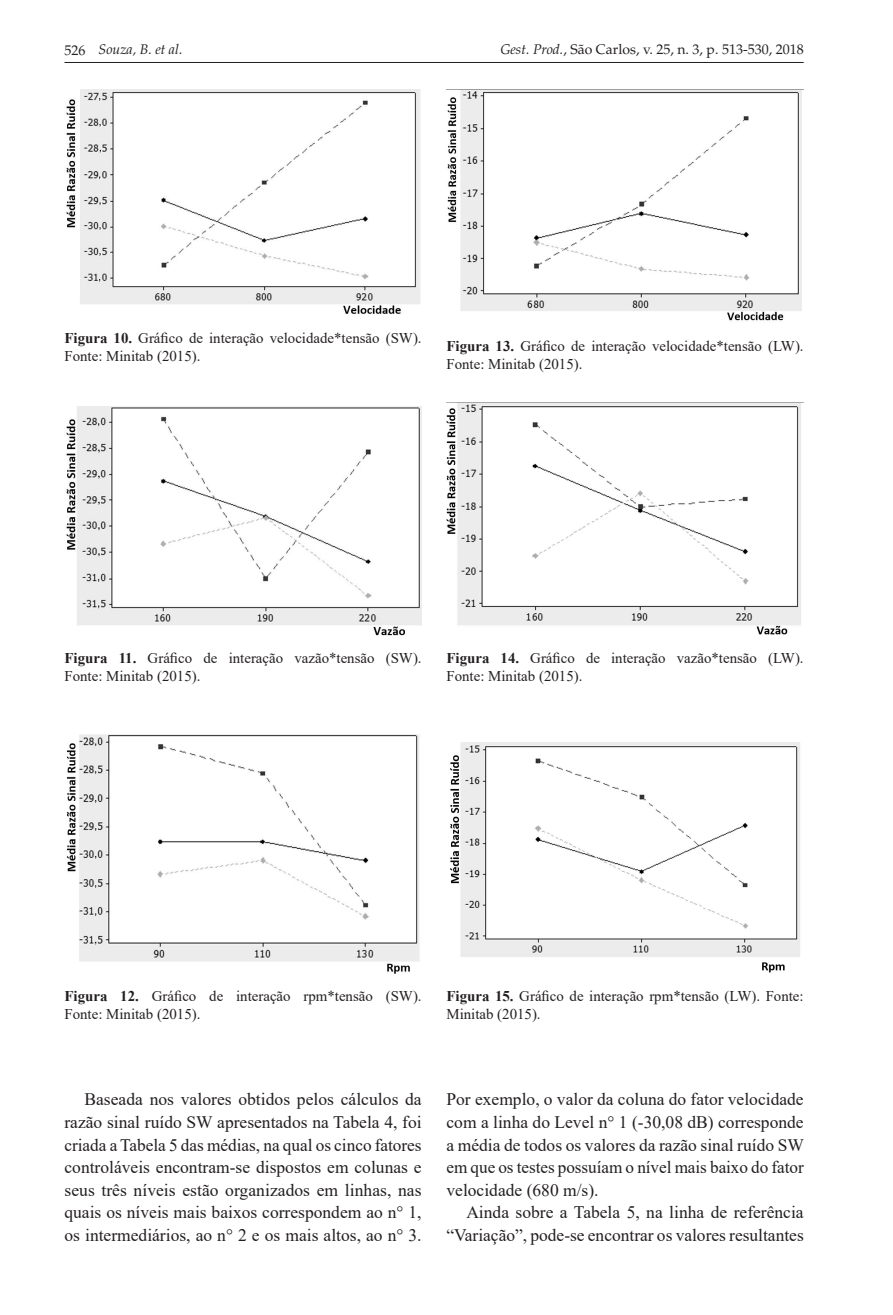
<style>
.page{position:relative;width:893px;height:1315px;background:#fff}
.page>*{position:absolute;margin:0;border:0;box-sizing:border-box;transform-origin:0 0}
.Paragraph{font:17.5px/22.6px "Times New Roman";color:#231f20;text-align:justify}
.FigureCaption{font:14.88px/17.8px "Times New Roman";color:#231f20}
.t1{font:14px "Palatino";color:#231f20}
.t2{font:italic 14px "Palatino";color:#231f20}
.s1{font-style:italic}
.s2{font-weight:700}
</style>
<div class="page">
<hr style="left:64px;top:62px;width:740px;height:1px;background:#231f20">
<img style="left:66px;top:89px;width:354px;height:225px">
<img style="left:66px;top:407px;width:356px;height:229px">
<img style="left:66px;top:734px;width:354px;height:240px">
<img style="left:446px;top:89px;width:358px;height:232px">
<img style="left:446px;top:402px;width:358px;height:233px">
<img style="left:450px;top:743px;width:350px;height:230px">
<p class="t1" style="left:64px;top:42px;width:22px">526</p>
<p class="t2" style="left:99px;top:41px;width:85px">Souza, B. et al.</p>
<p class="t1" style="left:500px;top:41px;width:305px"><span class="s1">Gest. Prod.</span>, São Carlos, v. 25, n. 3, p. 513-530, 2018</p>
<p class="FigureCaption" style="left:64px;top:328px;width:359px"><span class="s2">Figura 10.</span> Gráfico de interação velocidade*tensão (SW).<br>Fonte: Minitab (2015).</p>
<p class="FigureCaption" style="left:446px;top:337px;width:359px"><span class="s2">Figura 13.</span> Gráfico de interação velocidade*tensão (LW).<br>Fonte: Minitab (2015).</p>
<p class="FigureCaption" style="left:64px;top:649px;width:359px"><span class="s2">Figura 11.</span> Gráfico de interação vazão*tensão (SW).<br>Fonte: Minitab (2015).</p>
<p class="FigureCaption" style="left:446px;top:649px;width:359px"><span class="s2">Figura 14.</span> Gráfico de interação vazão*tensão (LW).<br>Fonte: Minitab (2015).</p>
<p class="FigureCaption" style="left:64px;top:986px;width:359px"><span class="s2">Figura 12.</span> Gráfico de interação rpm*tensão (SW).<br>Fonte: Minitab (2015).</p>
<p class="FigureCaption" style="left:446px;top:986px;width:359px"><span class="s2">Figura 15.</span> Gráfico de interação rpm*tensão (LW). Fonte:<br>Minitab (2015).</p>
<p class="Paragraph" style="left:64px;top:1087px;width:359px;text-indent:20px">Baseada nos valores obtidos pelos cálculos da razão sinal ruído SW apresentados na Tabela 4, foi criada a Tabela 5 das médias, na qual os cinco fatores controláveis encontram-se dispostos em colunas e seus três níveis estão organizados em linhas, nas quais os níveis mais baixos correspondem ao n° 1, os intermediários, ao n° 2 e os mais altos, ao n° 3.</p>
<p class="Paragraph" style="left:446px;top:1087px;width:359px">Por exemplo, o valor da coluna do fator velocidade com a linha do Level n° 1 (-30,08 dB) corresponde a média de todos os valores da razão sinal ruído SW em que os testes possuíam o nível mais baixo do fator velocidade (680 m/s).</p>
<p class="Paragraph" style="left:446px;top:1200px;width:359px;text-align:right">Ainda sobre a Tabela 5, na linha de referência “Variação”, pode-se encontrar os valores resultantes</p>
</div>
